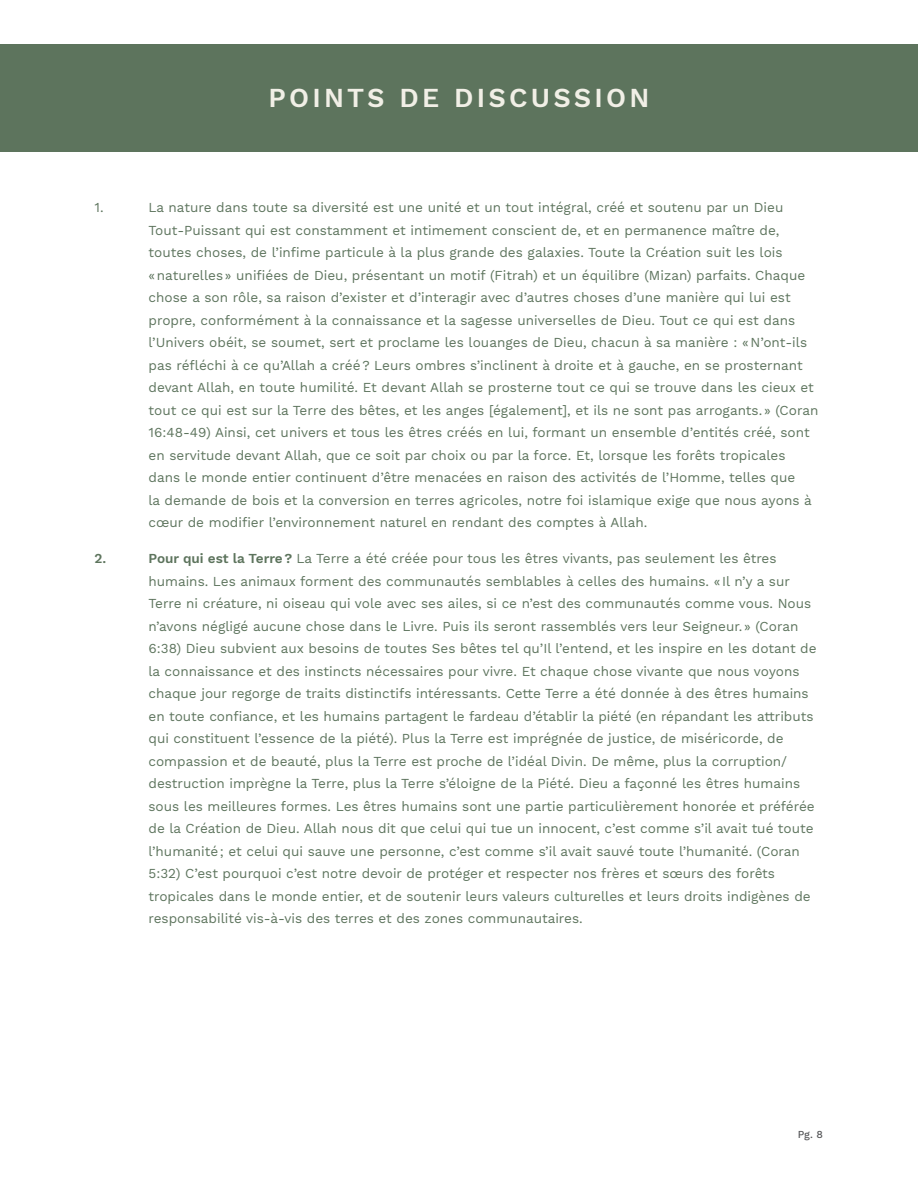
<style>
.page{position:relative;width:918px;height:1188px;background:#fff}
.page>*{position:absolute;margin:0;border:0;box-sizing:border-box;transform-origin:0 0}
.Section_header{font:600 27px "Work Sans";letter-spacing:.12em;color:#f1efe6}
.t1{font:13.5px/22.5px "Work Sans";color:#5d745d}
.t2{font:600 13.5px "Work Sans";color:#5d745d}
.t3{font:500 10.5px "Work Sans";color:#57585a}
.s1{font-weight:600}
</style>
<div class="page">
<div style="left:0;top:44px;width:918px;height:108px;background:#5d745d"></div>
<p class="Section_header" style="left:269px;top:82px;width:382px">POINTS DE DISCUSSION</p>
<p class="t1" style="left:94px;top:197px;width:11px">1.</p>
<p class="t1" style="left:148px;top:197px;width:672px">La nature dans toute sa diversité est une unité et un tout intégral, créé et soutenu par un Dieu Tout-Puissant qui est constamment et intimement conscient de, et en permanence maître de, toutes choses, de l’infime particule à la plus grande des galaxies. Toute la Création suit les lois «naturelles» unifiées de Dieu, présentant un motif (Fitrah) et un équilibre (Mizan) parfaits. Chaque chose a son rôle, sa raison d’exister et d’interagir avec d’autres choses d’une manière qui lui est propre, conformément à la connaissance et la sagesse universelles de Dieu. Tout ce qui est dans l’Univers obéit, se soumet, sert et proclame les louanges de Dieu, chacun à sa manière : «N’ont-ils pas réfléchi à ce qu’Allah a créé? Leurs ombres s’inclinent à droite et à gauche, en se prosternant devant Allah, en toute humilité. Et devant Allah se prosterne tout ce qui se trouve dans les cieux et tout ce qui est sur la Terre des bêtes, et les anges [également], et ils ne sont pas arrogants. » (Coran 16:48-49) Ainsi, cet univers et tous les êtres créés en lui, formant un ensemble d’entités créé, sont en servitude devant Allah, que ce soit par choix ou par la force. Et, lorsque les forêts tropicales dans le monde entier continuent d’être menacées en raison des activités de l’Homme, telles que<br>la demande de bois et la conversion en terres agricoles, notre foi islamique exige que nous ayons à cœur de modifier l’environnement naturel en rendant des comptes à Allah.</p>
<p class="t2" style="left:94px;top:551px;width:13px">2.</p>
<p class="t1" style="left:148px;top:548px;width:670px"><span class="s1">Pour qui est la Terre?</span> La Terre a été créée pour tous les êtres vivants, pas seulement les êtres humains. Les animaux forment des communautés semblables à celles des humains. « Il n’y a sur Terre ni créature, ni oiseau qui vole avec ses ailes, si ce n’est des communautés comme vous. Nous n’avons négligé aucune chose dans le Livre. Puis ils seront rassemblés vers leur Seigneur. » (Coran 6:38) Dieu subvient aux besoins de toutes Ses bêtes tel qu’Il l’entend, et les inspire en les dotant de la connaissance et des instincts nécessaires pour vivre. Et chaque chose vivante que nous voyons chaque jour regorge de traits distinctifs intéressants. Cette Terre a été donnée à des êtres humains en toute confiance, et les humains partagent le fardeau d’établir la piété (en répandant les attributs qui constituent l’essence de la piété). Plus la Terre est imprégnée de justice, de miséricorde, de compassion et de beauté, plus la Terre est proche de l’idéal Divin. De même, plus la corruption/ destruction imprègne la Terre, plus la Terre s’éloigne de la Piété. Dieu a façonné les êtres humains sous les meilleures formes. Les êtres humains sont une partie particulièrement honorée et préférée de la Création de Dieu. Allah nous dit que celui qui tue un innocent, c’est comme s’il avait tué toute l’humanité; et celui qui sauve une personne, c’est comme s’il avait sauvé toute l’humanité. (Coran 5:32) C’est pourquoi c’est notre devoir de protéger et respecter nos frères et sœurs des forêts tropicales dans le monde entier, et de soutenir leurs valeurs culturelles et leurs droits indigènes de responsabilité vis-à-vis des terres et des zones communautaires.</p>
<p class="t3" style="left:798px;top:1128px;width:26px">Pg. 8</p>
</div>
